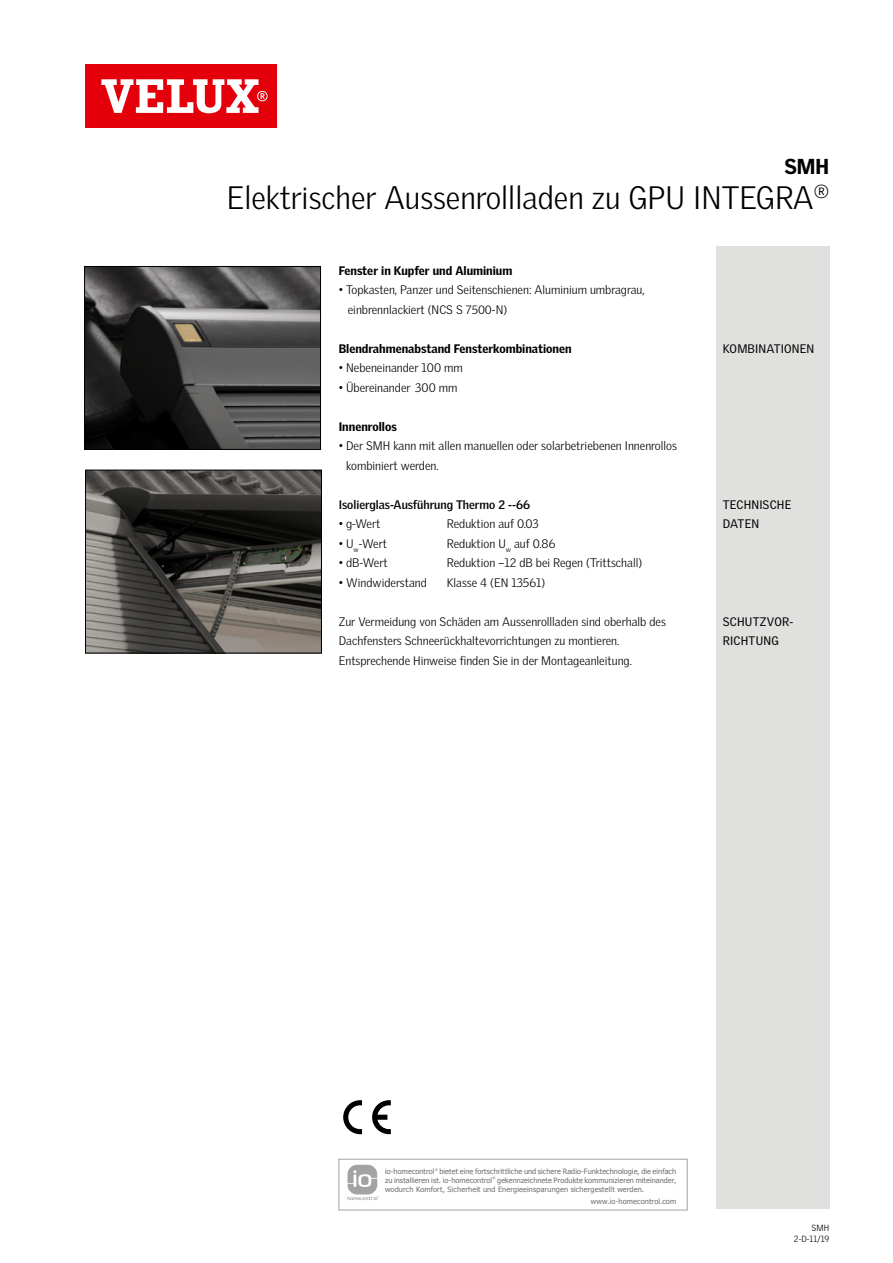
<style>
.page{position:relative;width:893px;height:1263px;background:#fff}
.page>*{position:absolute;margin:0;border:0;box-sizing:border-box;transform-origin:0 0}
.t1{font:300 31.5px "Velux Gothic";color:#000}
.t2{font:900 21px "Velux Gothic";color:#000}
.t3{font:300 12px/19.5px "Velux Gothic";color:#000}
.t4{font:900 12px "Velux Gothic";color:#000}
.t5{font:12px/19.5px "Velux Gothic";letter-spacing:.015em;color:#000}
.t6{font:700 12px "Velux Gothic";color:#000}
.t7{font:300 8.7px/10.5px "Velux Gothic";color:#000;text-align:right}
.t8{font:7.35px/8.9px "Tahoma";letter-spacing:.01em;color:#6e6e6e}
.t9{font:3.45px "Tahoma";color:#6e6e6e}
.s1{font-size:11.7px}
</style>
<div class="page">
<div style="left:85px;top:64px;width:191px;height:64px;background:#e3000b"></div>
<svg style="left:101px;top:79px;width:167px;height:34px"></svg>
<div style="left:716px;top:247px;width:113px;height:962px;background:#e0e0de"></div>
<svg style="left:372px;top:1100px;width:19px;height:34px"></svg>
<svg style="left:343px;top:1100px;width:19px;height:34px"></svg>
<img style="left:87px;top:472px;width:233px;height:179px">
<div style="left:85px;top:470px;width:237px;height:183px;border:1px solid #000"></div>
<img style="left:86px;top:268px;width:233px;height:180px">
<div style="left:84px;top:266px;width:237px;height:184px;border:1px solid #000"></div>
<div style="left:339px;top:1159px;width:348px;height:51px;border:1px solid #a2a3a3"></div>
<svg style="left:348px;top:1165px;width:31px;height:35px"></svg>
<h2 class="t2" style="left:784px;top:153px;width:46px">SMH</h2>
<h1 class="t1" style="left:227px;top:179px;width:604px">Elektrischer Aussenrollladen zu GPU INTEGRA<sup>®</sup></h1>
<p class="t4" style="left:339px;top:263px;width:175px">Fenster in Kupfer und Aluminium</p>
<p class="t3" style="left:348px;top:280px;width:298px;text-indent:-9px">• Topkasten, Panzer und Seitenschienen: Aluminium umbragrau, einbrennlackiert (NCS S <span class="s1">7500</span>-N)</p>
<p class="t4" style="left:339px;top:341px;width:234px">Blendrahmenabstand Fensterkombinationen</p>
<p class="t3" style="left:339px;top:358px;width:126px">• Nebeneinander 100 mm</p>
<p class="t3" style="left:339px;top:377px;width:120px">• Übereinander 300 mm</p>
<p class="t4" style="left:339px;top:419px;width:60px">Innenrollos</p>
<p class="t3" style="left:346px;top:436px;width:332px;text-indent:-7px">• Der SMH kann mit allen manuellen oder solarbetriebenen Innenrollos kombiniert werden.</p>
<p class="t6" style="left:339px;top:497px;width:193px">Isolierglas-Ausführung Thermo 2 --66</p>
<p class="t3" style="left:339px;top:514px;width:43px">• g-Wert</p>
<p class="t3" style="left:447px;top:514px;width:93px">Reduktion auf 0.03</p>
<p class="t3" style="left:339px;top:533px;width:50px">• U<sub>w</sub>-Wert</p>
<p class="t3" style="left:447px;top:533px;width:110px">Reduktion U<sub>w</sub> auf 0.86</p>
<p class="t3" style="left:339px;top:553px;width:50px">• dB-Wert</p>
<p class="t3" style="left:447px;top:553px;width:197px">Reduktion –12 dB bei Regen (Trittschall)</p>
<p class="t3" style="left:339px;top:572px;width:90px">• Windwiderstand</p>
<p class="t3" style="left:447px;top:572px;width:100px">Klasse 4 (EN 13561)</p>
<p class="t3" style="left:339px;top:611px;width:329px">Zur Vermeidung von Schäden am Aussenrollladen sind oberhalb des<br>Dachfensters Schneerückhaltevorrichtungen zu montieren.<br>Entsprechende Hinweise finden Sie in der Montageanleitung.</p>
<p class="t5" style="left:723px;top:338px;width:93px">KOMBINATIONEN</p>
<p class="t5" style="left:723px;top:494px;width:70px">TECHNISCHE<br>DATEN</p>
<p class="t5" style="left:723px;top:611px;width:72px">SCHUTZVOR-<br>RICHTUNG</p>
<p class="t8" style="left:385px;top:1166px;width:51px">io-homecontrol</p>
<p class="t9" style="left:435px;top:1167px;width:5px">®</p>
<p class="t8" style="left:385px;top:1166px;width:293px;text-indent:54px">bietet eine fortschrittliche und sichere Radio-Funktechnologie, die einfach zu installieren ist. io-homecontrol</p>
<p class="t9" style="left:492px;top:1176px;width:5px">®</p>
<p class="t8" style="left:385px;top:1175px;width:293px;text-indent:112px">gekennzeichnete Produkte kommunizieren miteinander, wodurch Komfort, Sicherheit und Energieeinsparungen sichergestellt werden.</p>
<p class="t8" style="left:591px;top:1196px;width:87px">www.io-homecontrol.com</p>
<p class="t7" style="left:794px;top:1223px;width:37px">SMH<br>2-D-11/19</p>
</div>
